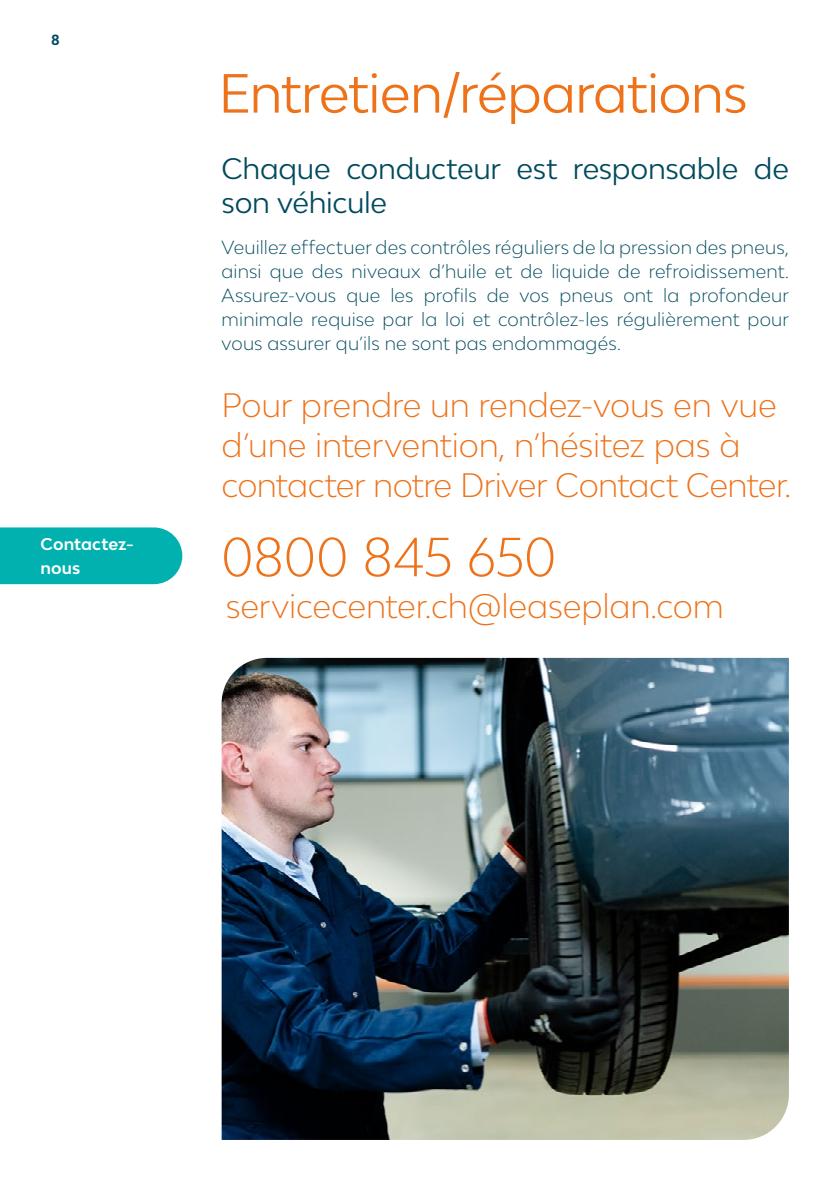
<style>
.page{position:relative;width:840px;height:1191px;background:#fff}
.page>*{position:absolute;margin:0;border:0;box-sizing:border-box;transform-origin:0 0}
.t1{font:52px "Lease Plan";letter-spacing:-.015em;color:#ee7219}
.t2{font:300 52px "Lease Plan";color:#ee7219}
.t3{font:300 32px/40px "Lease Plan";letter-spacing:-.01em;color:#ee7219}
.t4{font:28px/33.6px "Lease Plan";letter-spacing:-.01em;color:#004a5d}
.t5{font:300 18px/24px "Lease Plan";letter-spacing:.01em;color:#004a5d;text-align:justify}
.t6{font:700 16px/23.8px "Lease Plan";letter-spacing:.005em;color:#fff}
.t7{font:700 14px "Lease Plan";color:#004a5d}
</style>
<div class="page">
<img style="left:221px;top:658px;width:567px;height:482px">
<div style="left:0;top:527px;width:182px;height:57px;background:#00b1af"></div>
<p class="t7" style="left:51px;top:31px;width:10px">8</p>
<p class="t6" style="left:41px;top:532px;width:95px">Contactez&shy;nous</p>
<h1 class="t1" style="left:218px;top:60px;width:530px">Entretien/réparations</h1>
<h3 class="t4" style="left:221px;top:151px;width:568px">Chaque conducteur est responsable de son véhicule</h3>
<p class="t5" style="left:221px;top:235px;width:568px">Veuillez effectuer des contrôles réguliers de la pression des pneus, ainsi que des niveaux d’huile et de liquide de refroidissement.<br>Assurez-vous que les profils de vos pneus ont la profondeur minimale requise par la loi et contrôlez-les régulièrement pour vous assurer qu’ils ne sont pas endommagés.</p>
<h2 class="t3" style="left:221px;top:384px;width:571px">Pour prendre un rendez-vous en vue d’une intervention, n’hésitez pas à contacter notre Driver Contact Center.</h2>
<h1 class="t2" style="left:221px;top:523px;width:336px">0800 845 650</h1>
<h2 class="t3" style="left:225px;top:585px;width:499px">servicecenter.ch@leaseplan.com</h2>
</div>
